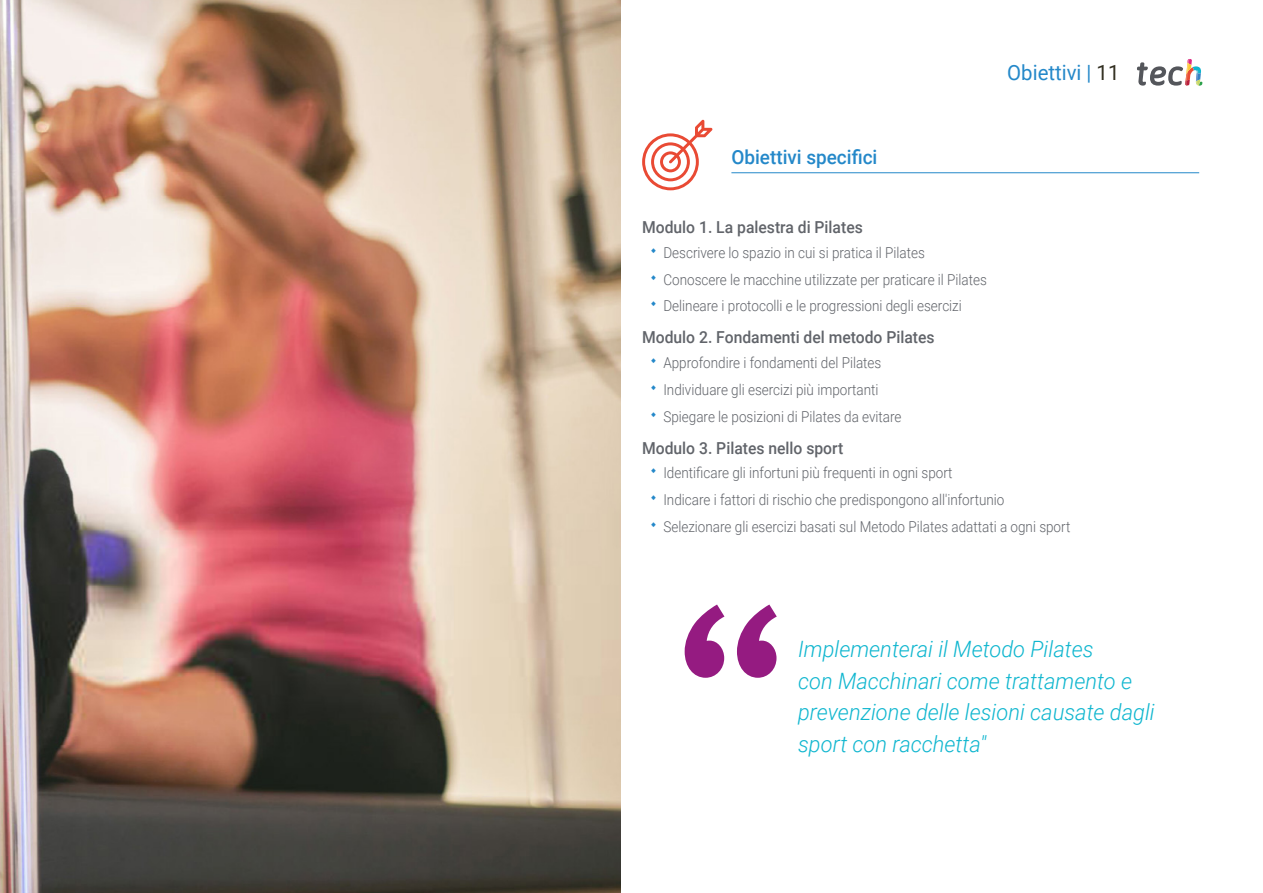
<style>
.page{position:relative;width:1263px;height:893px;background:#fff}
.page>*{position:absolute;margin:0;border:0;box-sizing:border-box;transform-origin:0 0}
.t1{font:italic 300 22.5px/31.5px "Roboto";color:#0fb6cf}
.t2{font:21px "Roboto";color:#2488c9}
.t3{font:500 19.5px "Roboto";color:#2488c9}
.t4{font:500 16.5px "Roboto";color:#61646a;scale:.95 1}
.t5{font:300 15px/26.7px "Roboto";color:#61646a;scale:.9 1}
.s1{color:#312e20}
</style>
<div class="page">
<svg style="left:1137px;top:59px;width:65px;height:27px"></svg>
<img style="left:0;top:0;width:621px;height:893px">
<hr style="left:731px;top:172px;width:468px;height:1px;background:#2488c9">
<svg style="left:642px;top:120px;width:70px;height:70px"></svg>
<svg style="left:685px;top:604px;width:92px;height:74px"></svg>
<h3 class="t3" style="left:731px;top:144px;width:147px">Obiettivi specifici</h3>
<h2 class="t2" style="left:1007px;top:57px;width:114px">Obiettivi | <span class="s1">11</span></h2>
<p class="t4" style="left:642px;top:216px;width:234px">Modulo 1. La palestra di Pilates</p>
<p class="t5" style="left:663px;top:239px;width:361px">Descrivere lo spazio in cui si pratica il Pilates<br>Conoscere le macchine utilizzate per praticare il Pilates<br>Delineare i protocolli e le progressioni degli esercizi</p>
<p class="t4" style="left:642px;top:326px;width:309px">Modulo 2. Fondamenti del metodo Pilates</p>
<p class="t5" style="left:663px;top:349px;width:266px">Approfondire i fondamenti del Pilates<br>Individuare gli esercizi più importanti<br>Spiegare le posizioni di Pilates da evitare</p>
<p class="t4" style="left:642px;top:436px;width:213px">Modulo 3. Pilates nello sport</p>
<p class="t5" style="left:663px;top:459px;width:454px">Identificare gli infortuni più frequenti in ogni sport<br>Indicare i fattori di rischio che predispongono all'infortunio<br>Selezionare gli esercizi basati sul Metodo Pilates adattati a ogni sport</p>
<h1 class="t1" style="left:798px;top:633px;width:358px">Implementerai il Metodo Pilates<br>con Macchinari come trattamento e prevenzione delle lesioni causate dagli sport con racchetta"</h1>
</div>
